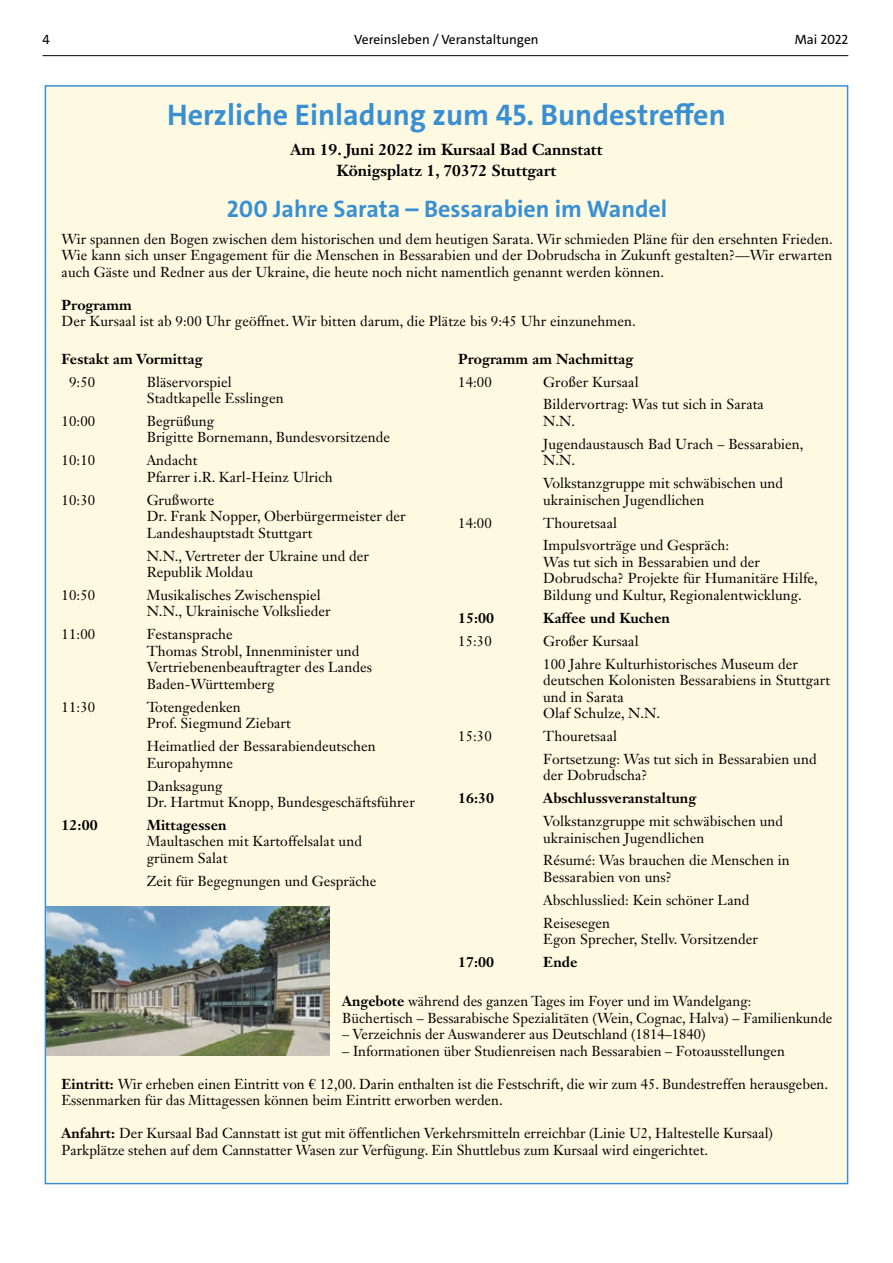
<style>
.page{position:relative;width:893px;height:1263px;background:#fff}
.page>*{position:absolute;margin:0;border:0;box-sizing:border-box;transform-origin:0 0}
.t1{font:700 30px "The Sans";color:#398fd1}
.t2{font:700 24px "The Sans";color:#398fd1}
.t3{font:700 15.75px/21px "Janson Text LT Std";color:#000;text-align:center}
.t4{font:14.25px/16.5px "Janson Text LT Std";letter-spacing:.005em;color:#000}
.t5{font:700 14.25px "Janson Text LT Std";letter-spacing:.005em;color:#000}
.t6{font:13.5px "The Sans";color:#000}
.s1{font-weight:700}
</style>
<div class="page">
<hr style="left:43px;top:55px;width:805px;height:1px;background:#000">
<div style="left:45px;top:86px;width:803px;height:1097px;background:#fefae2"></div>
<img style="left:46px;top:907px;width:284px;height:148px">
<p class="t6" style="left:43px;top:31px;width:9px">4</p>
<p class="t6" style="left:354px;top:31px;width:186px">Vereinsleben / Veranstaltungen</p>
<p class="t6" style="left:795px;top:31px;width:55px">Mai 2022</p>
<h1 class="t1" style="left:167px;top:95px;width:560px">Herzliche Einladung zum 45. Bundestreffen</h1>
<p class="t3" style="left:290px;top:138px;width:314px">Am 19. Juni 2022 im Kursaal Bad Cannstatt<br>Königsplatz 1, 70372 Stuttgart</p>
<h2 class="t2" style="left:227px;top:193px;width:442px">200 Jahre Sarata – Bessarabien im Wandel</h2>
<p class="t4" style="left:62px;top:230px;width:773px;text-align:justify">Wir spannen den Bogen zwischen dem historischen und dem heutigen Sarata. Wir schmieden Pläne für den ersehnten Frieden.<br>Wie kann sich unser Engagement für die Menschen in Bessarabien und der Dobrudscha in Zukunft gestalten?—Wir erwarten auch Gäste und Redner aus der Ukraine, die heute noch nicht namentlich genannt werden können.</p>
<p class="t5" style="left:62px;top:295px;width:72px">Programm</p>
<p class="t4" style="left:62px;top:313px;width:576px">Der Kursaal ist ab 9:00 Uhr geöffnet. Wir bitten darum, die Plätze bis 9:45 Uhr einzunehmen.</p>
<p class="t5" style="left:62px;top:350px;width:142px">Festakt am Vormittag</p>
<p class="t4" style="left:69px;top:373px;width:28px">9:50</p>
<p class="t4" style="left:147px;top:373px;width:138px">Bläservorspiel<br>Stadtkapelle Esslingen</p>
<p class="t4" style="left:62px;top:413px;width:35px">10:00</p>
<p class="t4" style="left:147px;top:413px;width:245px">Begrüßung<br>Brigitte Bornemann, Bundesvorsitzende</p>
<p class="t4" style="left:62px;top:452px;width:35px">10:10</p>
<p class="t4" style="left:147px;top:452px;width:187px">Andacht<br>Pfarrer i.R. Karl-Heinz Ulrich</p>
<p class="t4" style="left:62px;top:491px;width:35px">10:30</p>
<p class="t4" style="left:147px;top:491px;width:261px">Grußworte<br>Dr. Frank Nopper, Oberbürgermeister der<br>Landeshauptstadt Stuttgart</p>
<p class="t4" style="left:147px;top:547px;width:224px">N.N., Vertreter der Ukraine und der<br>Republik Moldau</p>
<p class="t4" style="left:62px;top:587px;width:35px">10:50</p>
<p class="t4" style="left:147px;top:587px;width:185px">Musikalisches Zwischenspiel<br>N.N., Ukrainische Volkslieder</p>
<p class="t4" style="left:62px;top:626px;width:35px">11:00</p>
<p class="t4" style="left:147px;top:626px;width:227px">Festansprache<br>Thomas Strobl, Innenminister und<br>Vertriebenenbeauftragter des Landes<br>Baden-Württemberg</p>
<p class="t4" style="left:62px;top:698px;width:35px">11:30</p>
<p class="t4" style="left:147px;top:698px;width:146px">Totengedenken<br>Prof. Siegmund Ziebart</p>
<p class="t4" style="left:147px;top:738px;width:231px">Heimatlied der Bessarabiendeutschen<br>Europahymne</p>
<p class="t4" style="left:147px;top:777px;width:270px">Danksagung<br>Dr. Hartmut Knopp, Bundesgeschäftsführer</p>
<p class="t5" style="left:62px;top:816px;width:37px">12:00</p>
<p class="t5" style="left:147px;top:816px;width:81px">Mittagessen</p>
<p class="t4" style="left:147px;top:833px;width:217px">Maultaschen mit Kartoffelsalat und grünem Salat</p>
<p class="t4" style="left:147px;top:872px;width:231px">Zeit für Begegnungen und Gespräche</p>
<p class="t5" style="left:458px;top:349px;width:177px">Programm am Nachmittag</p>
<p class="t4" style="left:458px;top:373px;width:35px">14:00</p>
<p class="t4" style="left:543px;top:370px;width:222px;line-height:22.8px">Großer Kursaal<br>Bildervortrag: Was tut sich in Sarata</p>
<p class="t4" style="left:543px;top:409px;width:262px;line-height:22.8px">N.N.<br>Jugendaustausch Bad Urach – Bessarabien,</p>
<p class="t4" style="left:543px;top:449px;width:241px;line-height:22.8px">N.N.<br>Volkstanzgruppe mit schwäbischen und</p>
<p class="t4" style="left:543px;top:491px;width:163px">ukrainischen Jugendlichen</p>
<p class="t4" style="left:458px;top:514px;width:35px">14:00</p>
<p class="t4" style="left:543px;top:511px;width:187px;line-height:22.8px">Thouretsaal<br>Impulsvorträge und Gespräch:</p>
<p class="t4" style="left:543px;top:554px;width:276px">Was tut sich in Bessarabien und der<br>Dobrudscha? Projekte für Humanitäre Hilfe,<br>Bildung und Kultur, Regionalentwicklung.</p>
<p class="t5" style="left:458px;top:609px;width:37px">15:00</p>
<p class="t5" style="left:543px;top:609px;width:128px">Kaffee und Kuchen</p>
<p class="t4" style="left:458px;top:632px;width:35px">15:30</p>
<p class="t4" style="left:543px;top:629px;width:256px;line-height:22.8px">Großer Kursaal<br>100 Jahre Kulturhistorisches Museum der</p>
<p class="t4" style="left:543px;top:672px;width:288px">deutschen Kolonisten Bessarabiens in Stuttgart und in Sarata<br>Olaf Schulze, N.N.</p>
<p class="t4" style="left:458px;top:728px;width:35px">15:30</p>
<p class="t4" style="left:543px;top:724px;width:275px;line-height:22.8px">Thouretsaal<br>Fortsetzung: Was tut sich in Bessarabien und</p>
<p class="t4" style="left:543px;top:767px;width:106px">der Dobrudscha?</p>
<p class="t5" style="left:458px;top:789px;width:37px">16:30</p>
<p class="t5" style="left:543px;top:789px;width:155px">Abschlussveranstaltung</p>
<p class="t4" style="left:543px;top:813px;width:241px">Volkstanzgruppe mit schwäbischen und ukrainischen Jugendlichen</p>
<p class="t4" style="left:543px;top:852px;width:248px">Résumé: Was brauchen die Menschen in<br>Bessarabien von uns?</p>
<p class="t4" style="left:543px;top:888px;width:208px;line-height:22.8px">Abschlusslied: Kein schöner Land<br>Reisesegen</p>
<p class="t4" style="left:543px;top:931px;width:216px">Egon Sprecher, Stellv. Vorsitzender</p>
<p class="t5" style="left:458px;top:953px;width:37px">17:00</p>
<p class="t5" style="left:543px;top:953px;width:36px">Ende</p>
<p class="t4" style="left:342px;top:993px;width:492px"><span class="s1">Angebote</span> während des ganzen Tages im Foyer und im Wandelgang:<br>Büchertisch – Bessarabische Spezialitäten (Wein, Cognac, Halva) – Familienkunde</p>
<p class="t4" style="left:342px;top:1026px;width:365px">– Verzeichnis der Auswanderer aus Deutschland (1814–1840)</p>
<p class="t4" style="left:342px;top:1042px;width:444px">– Informationen über Studienreisen nach Bessarabien – Fotoausstellungen</p>
<p class="t4" style="left:62px;top:1075px;width:768px"><span class="s1">Eintritt:</span> Wir erheben einen Eintritt von € 12,00. Darin enthalten ist die Festschrift, die wir zum 45. Bundestreffen herausgeben.<br>Essenmarken für das Mittagessen können beim Eintritt erworben werden.</p>
<p class="t4" style="left:62px;top:1125px;width:713px"><span class="s1">Anfahrt:</span> Der Kursaal Bad Cannstatt ist gut mit öffentlichen Verkehrsmitteln erreichbar (Linie U2, Haltestelle Kursaal)<br>Parkplätze stehen auf dem Cannstatter Wasen zur Verfügung. Ein Shuttlebus zum Kursaal wird eingerichtet.</p>
</div>
